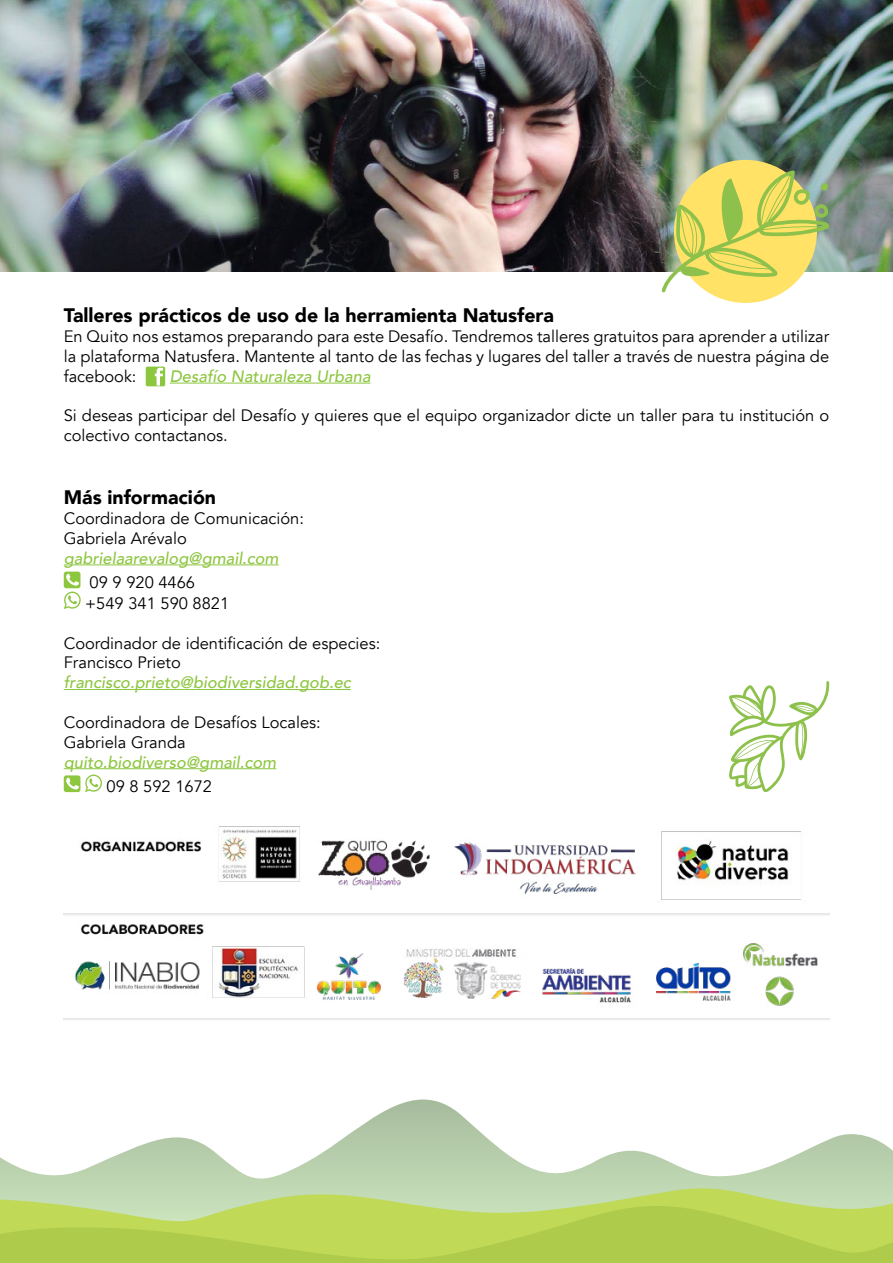
<style>
.page{position:relative;width:893px;height:1263px;background:#fff}
.page>*{position:absolute;margin:0;border:0;box-sizing:border-box;transform-origin:0 0}
.t1{font:900 19.5px "Avenir";color:#000}
.t2{font:16.5px/19.8px "Avenir";color:#000}
.t3{font:italic 500 16.5px "Avenir";color:#8dc63f}
</style>
<div class="page">
<svg style="left:0;top:1099px;width:893px;height:80px"></svg>
<div style="left:0;top:1179px;width:893px;height:12px;background:#c0d7b3"></div>
<svg style="left:0;top:1191px;width:893px;height:55px;background:#bcd66b"></svg>
<svg style="left:0;top:1246px;width:893px;height:17px;background:#b0cc4c"></svg>
<img style="left:0;top:0;width:893px;height:272px">
<hr style="left:170px;top:383px;width:201px;height:1px;background:#8dc63f">
<hr style="left:64px;top:564px;width:215px;height:1px;background:#8dc63f">
<hr style="left:64px;top:689px;width:287px;height:1px;background:#8dc63f">
<hr style="left:64px;top:768px;width:212px;height:1px;background:#8dc63f">
<div style="left:146px;top:367px;width:19px;height:19px;background:#8dc63f;border-radius:2px"></div>
<svg style="left:155px;top:368px;width:8px;height:18px"></svg>
<div style="left:64px;top:572px;width:16px;height:16px;background:#8dc63f;border-radius:2px"></div>
<svg style="left:64px;top:574px;width:17px;height:35px"></svg>
<div style="left:64px;top:775px;width:16px;height:17px;background:#8dc63f;border-radius:2px"></div>
<svg style="left:66px;top:778px;width:13px;height:12px"></svg>
<svg style="left:85px;top:774px;width:17px;height:18px"></svg>
<svg style="left:729px;top:681px;width:101px;height:111px"></svg>
<div style="left:674px;top:160px;width:143px;height:143px;background:#ffe266;border-radius:50%"></div>
<svg style="left:662px;top:170px;width:167px;height:122px"></svg>
<img style="left:64px;top:826px;width:765px;height:194px">
<p class="t1" style="left:64px;top:299px;width:492px">Talleres prácticos de uso de la herramienta Natusfera</p>
<p class="t2" style="left:64px;top:327px;width:767px;text-align:justify">En Quito nos estamos preparando para este Desafío. Tendremos talleres gratuitos para aprender a utilizar la plataforma Natusfera. Mantente al tanto de las fechas y lugares del taller a través de nuestra página de facebook:</p>
<p class="t3" style="left:170px;top:366px;width:202px">Desafío Naturaleza Urbana</p>
<p class="t2" style="left:64px;top:406px;width:767px">Si deseas participar del Desafío y quieres que el equipo organizador dicte un taller para tu institución o colectivo contactanos.</p>
<p class="t1" style="left:64px;top:481px;width:154px">Más información</p>
<p class="t2" style="left:64px;top:509px;width:242px">Coordinadora de Comunicación:<br>Gabriela Arévalo</p>
<p class="t3" style="left:64px;top:548px;width:216px">gabrielaarevalog@gmail.com</p>
<p class="t2" style="left:85px;top:572px;width:146px;line-height:20.9px">09 9 920 4466 +549 341 590 8821</p>
<p class="t2" style="left:64px;top:633px;width:318px">Coordinador de identificación de especies:<br>Francisco Prieto</p>
<p class="t3" style="left:64px;top:673px;width:289px">francisco.prieto@biodiversidad.gob.ec</p>
<p class="t2" style="left:64px;top:713px;width:259px">Coordinadora de Desafíos Locales:<br>Gabriela Granda</p>
<p class="t3" style="left:64px;top:752px;width:214px">quito.biodiverso@gmail.com</p>
<p class="t2" style="left:107px;top:777px;width:107px">09 8 592 1672</p>
</div>
